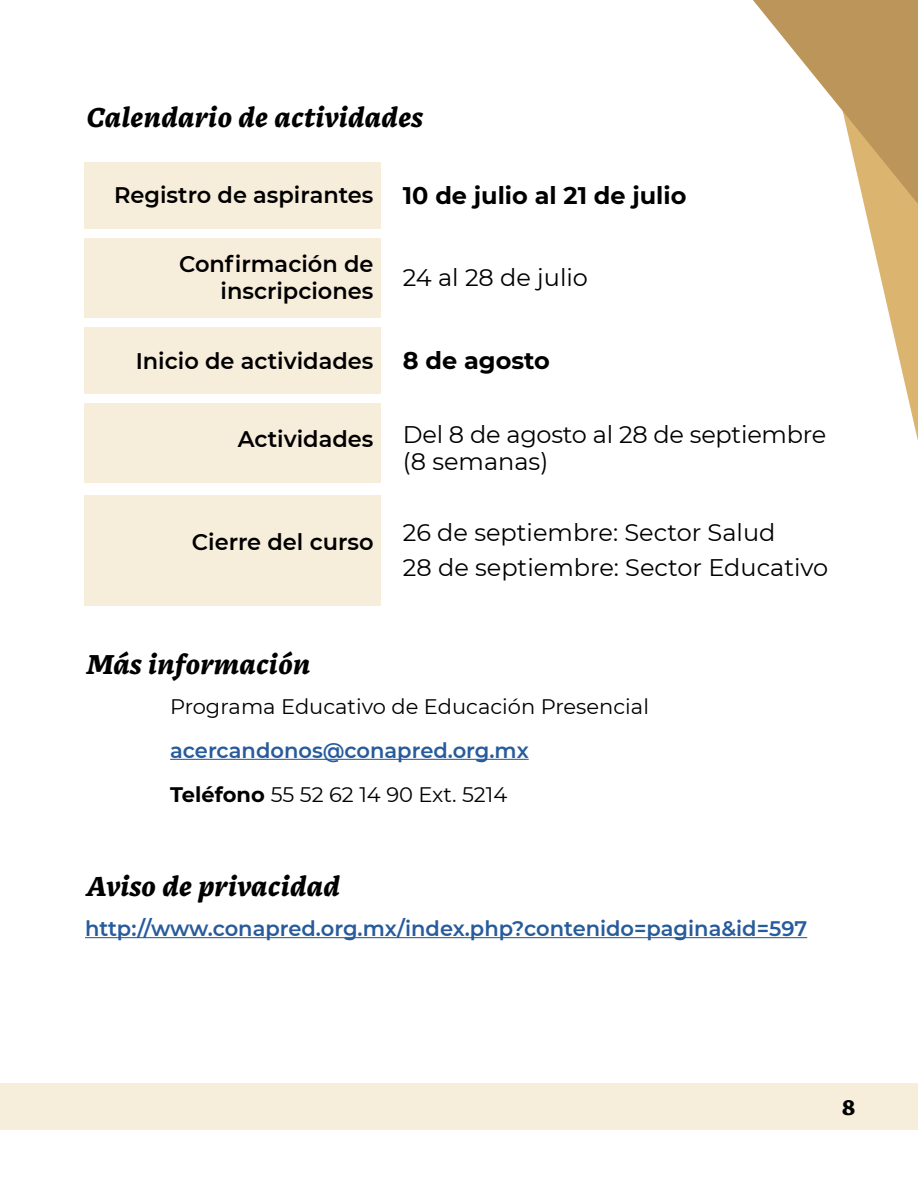
<style>
.page{position:relative;width:918px;height:1188px;background:#fff}
.page>*{position:absolute;margin:0;border:0;box-sizing:border-box;transform-origin:0 0}
.t1{font:italic 900 27px "GMX";color:#000}
.t2{font:24px/27px "Montserrat";color:#000}
.t3{font:700 24px "Montserrat";color:#000}
.t4{font:600 22.5px/27px "Montserrat";color:#000;text-align:right}
.t5{font:600 21px/44px "Montserrat";color:#275b9b}
.t6{font:21px "Montserrat";color:#000}
.t7{font:900 21px "GMX";color:#000}
.s1{font-weight:700;color:#000}
.s2{font-weight:400;color:#000}
</style>
<div class="page">
<div style="left:0;top:1083px;width:918px;height:47px;background:#f7eddb"></div>
<svg style="left:878px;top:266px;width:40px;height:175px"></svg>
<svg style="left:753px;top:0;width:165px;height:266px"></svg>
<div style="left:84px;top:162px;width:297px;height:66px;background:#f7eddb"></div>
<div style="left:84px;top:238px;width:297px;height:79px;background:#f7eddb"></div>
<div style="left:84px;top:327px;width:297px;height:66px;background:#f7eddb"></div>
<div style="left:84px;top:403px;width:297px;height:79px;background:#f7eddb"></div>
<div style="left:84px;top:495px;width:297px;height:110px;background:#f7eddb"></div>
<hr style="left:170px;top:759px;width:359px;height:1px;background:#275b9b">
<hr style="left:85px;top:937px;width:722px;height:1px;background:#275b9b">
<p class="t1" style="left:85px;top:102px;width:338px">Calendario de actividades</p>
<p class="t4" style="left:114px;top:180px;width:261px">Registro de aspirantes</p>
<p class="t4" style="left:179px;top:250px;width:196px">Confirmación de inscripciones</p>
<p class="t4" style="left:136px;top:346px;width:239px">Inicio de actividades</p>
<p class="t4" style="left:238px;top:424px;width:137px">Actividades</p>
<p class="t4" style="left:192px;top:528px;width:183px">Cierre del curso</p>
<p class="t3" style="left:403px;top:178px;width:285px">10 de julio al 21 de julio</p>
<p class="t2" style="left:403px;top:264px;width:187px">24 al 28 de julio</p>
<p class="t3" style="left:403px;top:343px;width:149px">8 de agosto</p>
<p class="t2" style="left:403px;top:420px;width:425px">Del 8 de agosto al 28 de septiembre (8 semanas)</p>
<p class="t2" style="left:403px;top:513px;width:427px;line-height:35.5px">26 de septiembre: Sector Salud<br>28 de septiembre: Sector Educativo</p>
<p class="t1" style="left:85px;top:649px;width:226px">Más información</p>
<p class="t6" style="left:170px;top:692px;width:480px">Programa Educativo de Educación Presencial</p>
<p class="t5" style="left:170px;top:727px;width:360px">acercandonos@conapred.org.mx<br><span class="s1">Teléfono</span> <span class="s2">55 52 62 14 90 Ext. 5214</span></p>
<p class="t1" style="left:85px;top:871px;width:255px">Aviso de privacidad</p>
<p class="t5" style="left:85px;top:906px;width:724px">http://www.conapred.org.mx/index.php?contenido=pagina&amp;id=597</p>
<p class="t7" style="left:842px;top:1095px;width:15px">8</p>
</div>
